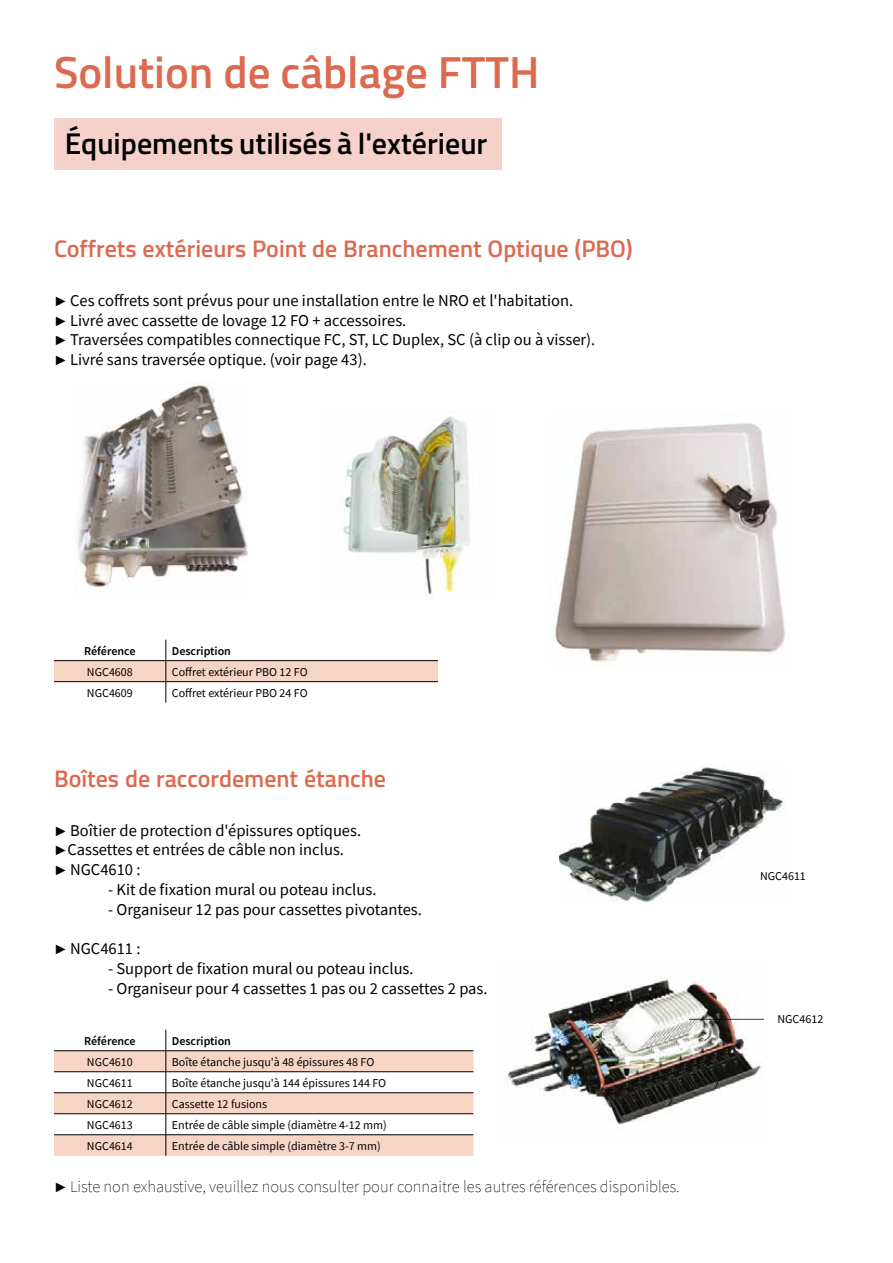
<style>
.page{position:relative;width:893px;height:1263px;background:#fff}
.page>*{position:absolute;margin:0;border:0;box-sizing:border-box;transform-origin:0 0}
.t1{font:600 45px "Titillium";color:#dc6a50}
.t2{font:600 30px "Titillium";color:#000}
.t3{font:600 24px "Titillium";color:#dc6a50}
.t4{font:16.5px/19.8px "Source Sans Pro";color:#000}
.t5{font:200 16.5px "Source Sans Pro";color:#000}
.t6{font:12px "Source Sans Pro";color:#000}
.t7{font:600 12px "Source Sans Pro";color:#000}
.s1{font-family:"Arial";font-size:13.5px}
.s2{font-family:"Arial";font-weight:400;font-size:13.5px}
</style>
<div class="page">
<img style="left:560px;top:766px;width:225px;height:136px">
<svg style="left:54px;top:640px;width:384px;height:63px"></svg>
<img style="left:343px;top:416px;width:127px;height:184px">
<img style="left:555px;top:423px;width:231px;height:240px">
<svg style="left:54px;top:1030px;width:419px;height:126px"></svg>
<img style="left:505px;top:975px;width:259px;height:150px">
<hr style="left:689px;top:1019px;width:75px;height:1px;background:#40434d">
<img style="left:75px;top:382px;width:173px;height:207px">
<div style="left:54px;top:119px;width:448px;height:51px;background:#f4d2ca"></div>
<h1 class="t1" style="left:54px;top:38px;width:487px">Solution de câblage FTTH</h1>
<h2 class="t2" style="left:65px;top:121px;width:424px">Équipements utilisés à l'extérieur</h2>
<h3 class="t3" style="left:54px;top:231px;width:580px">Coffrets extérieurs Point de Branchement Optique (PBO)</h3>
<p class="t4" style="left:54px;top:290px;width:543px"><span class="s1">►</span> Ces coffrets sont prévus pour une installation entre le NRO et l'habitation.<br><span class="s1">►</span> Livré avec cassette de lovage 12 FO + accessoires.<br><span class="s1">►</span> Traversées compatibles connectique FC, ST, LC Duplex, SC (à clip ou à visser). <span class="s1">►</span> Livré sans traversée optique. (voir page 43).</p>
<p class="t7" style="left:84px;top:643px;width:53px">Référence</p>
<p class="t7" style="left:172px;top:643px;width:61px">Description</p>
<p class="t6" style="left:87px;top:664px;width:47px">NGC4608</p>
<p class="t6" style="left:172px;top:664px;width:137px">Coffret extérieur PBO 12 FO</p>
<p class="t6" style="left:87px;top:685px;width:47px">NGC4609</p>
<p class="t6" style="left:172px;top:685px;width:137px">Coffret extérieur PBO 24 FO</p>
<h3 class="t3" style="left:54px;top:761px;width:333px">Boîtes de raccordement étanche</h3>
<p class="t4" style="left:54px;top:820px;width:309px"><span class="s1">►</span> Boîtier de protection d'épissures optiques. <span class="s1">►</span>Cassettes et entrées de câble non inclus. <span class="s1">►</span> NGC4610 :</p>
<p class="t4" style="left:108px;top:879px;width:270px">- Kit de fixation mural ou poteau inclus.</p>
<p class="t4" style="left:108px;top:899px;width:315px">- Organiseur 12 pas pour cassettes pivotantes.</p>
<p class="t4" style="left:54px;top:939px;width:88px"><span class="s1">►</span> NGC4611 :</p>
<p class="t4" style="left:108px;top:959px;width:307px">- Support de fixation mural ou poteau inclus.</p>
<p class="t4" style="left:108px;top:978px;width:381px">- Organiseur pour 4 cassettes 1 pas ou 2 cassettes 2 pas.</p>
<p class="t7" style="left:84px;top:1033px;width:53px">Référence</p>
<p class="t7" style="left:172px;top:1033px;width:61px">Description</p>
<p class="t6" style="left:87px;top:1054px;width:47px">NGC4610</p>
<p class="t6" style="left:172px;top:1054px;width:204px">Boîte étanche jusqu'à 48 épissures 48 FO</p>
<p class="t6" style="left:87px;top:1075px;width:47px">NGC4611</p>
<p class="t6" style="left:172px;top:1075px;width:216px">Boîte étanche jusqu'à 144 épissures 144 FO</p>
<p class="t6" style="left:87px;top:1096px;width:47px">NGC4612</p>
<p class="t6" style="left:172px;top:1096px;width:97px">Cassette 12 fusions</p>
<p class="t6" style="left:87px;top:1117px;width:47px">NGC4613</p>
<p class="t6" style="left:172px;top:1117px;width:216px">Entrée de câble simple (diamètre 4-12 mm)</p>
<p class="t6" style="left:87px;top:1138px;width:47px">NGC4614</p>
<p class="t6" style="left:172px;top:1138px;width:210px">Entrée de câble simple (diamètre 3-7 mm)</p>
<p class="t5" style="left:54px;top:1176px;width:627px"><span class="s2">►</span> Liste non exhaustive, veuillez nous consulter pour connaitre les autres références disponibles.</p>
<p class="t6" style="left:760px;top:868px;width:47px">NGC4611</p>
<p class="t6" style="left:777px;top:1011px;width:47px">NGC4612</p>
</div>
